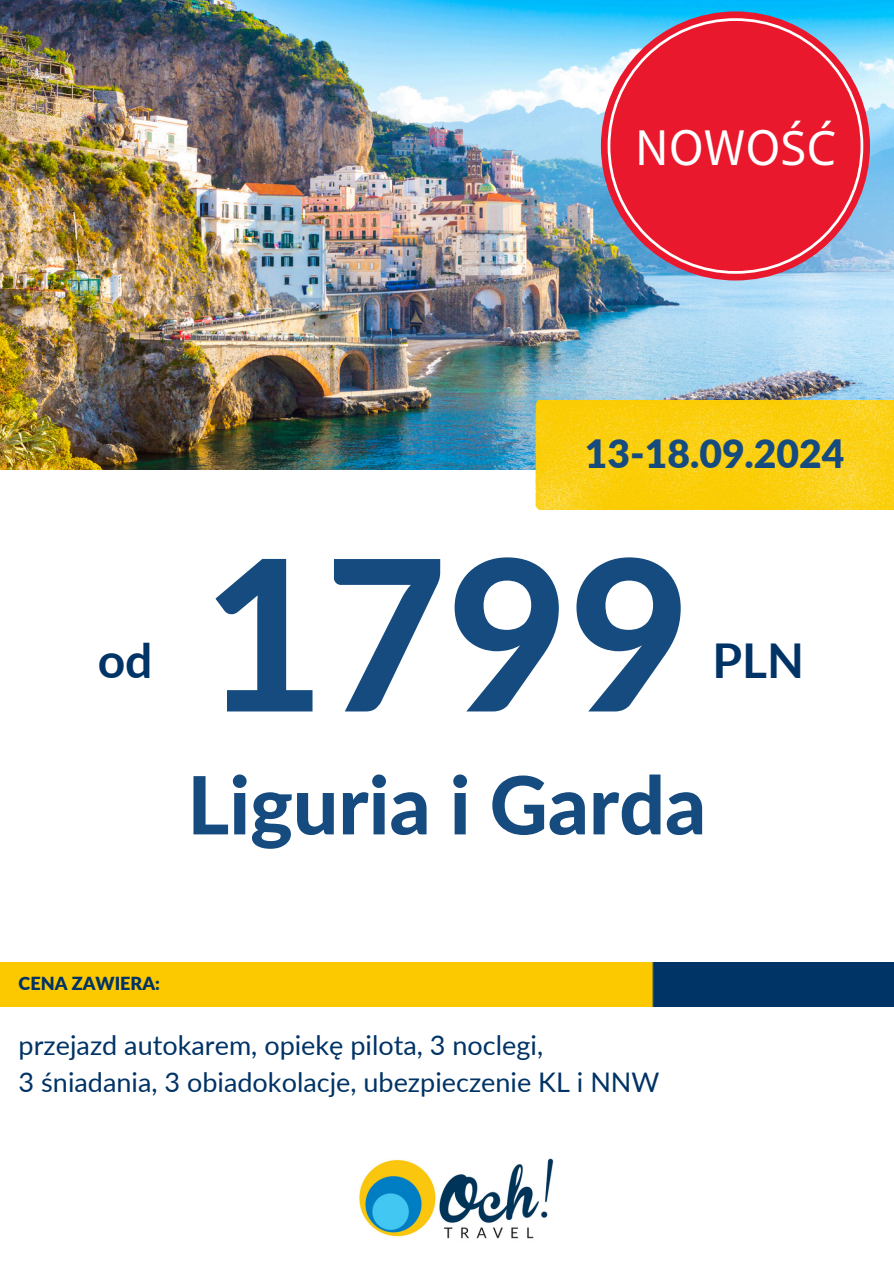
<style>
.page{position:relative;width:894px;height:1264px;background:#fff}
.page>*{position:absolute;margin:0;border:0;box-sizing:border-box;transform-origin:0 0}
.t1{font:800 210px "Lato";color:#164b80}
.t2{font:800 80.25px "Lato";color:#164b80}
.t3{font:700 48px "Lato";color:#036}
.t4{font:47.25px "Noto Sans JP";color:#fff}
.t5{font:900 39px "Lato";color:#164b80}
.t6{font:27px "Lato";color:#036}
.t7{font:900 18px "Lato";color:#036}
.s1{font-family:"Noto Sans"}
</style>
<div class="page">
<img style="left:0;top:0;width:893px;height:470px">
<img style="left:535px;top:400px;width:358px;height:109px">
<img style="left:0;top:962px;width:893px;height:44px">
<img style="left:359px;top:1158px;width:195px;height:81px">
<div style="left:600px;top:11px;width:269px;height:269px;background:#ea182c;border-radius:50%"></div>
<svg style="left:607px;top:18px;width:256px;height:256px"></svg>
<p class="t4" style="left:634px;top:110px;width:203px">NOWO<span class="s1">ŚĆ</span></p>
<h5 class="t5" style="left:584px;top:430px;width:261px">13-18.09.2024</h5>
<p class="t1" style="left:203px;top:504px;width:489px">1799</p>
<p class="t3" style="left:98px;top:630px;width:56px">od</p>
<p class="t3" style="left:712px;top:630px;width:93px">PLN</p>
<p class="t2" style="left:187px;top:755px;width:520px">Liguria i Garda</p>
<h3 class="t7" style="left:19px;top:972px;width:143px">CENA ZAWIERA:</h3>
<h6 class="t6" style="left:19px;top:1028px;width:526px">przejazd autokarem, opiekę pilota, 3 noclegi,</h6>
<h1 class="t6" style="left:19px;top:1065px;width:642px">3 śniadania, 3 obiadokolacje, ubezpieczenie KL i NNW</h1>
</div>
